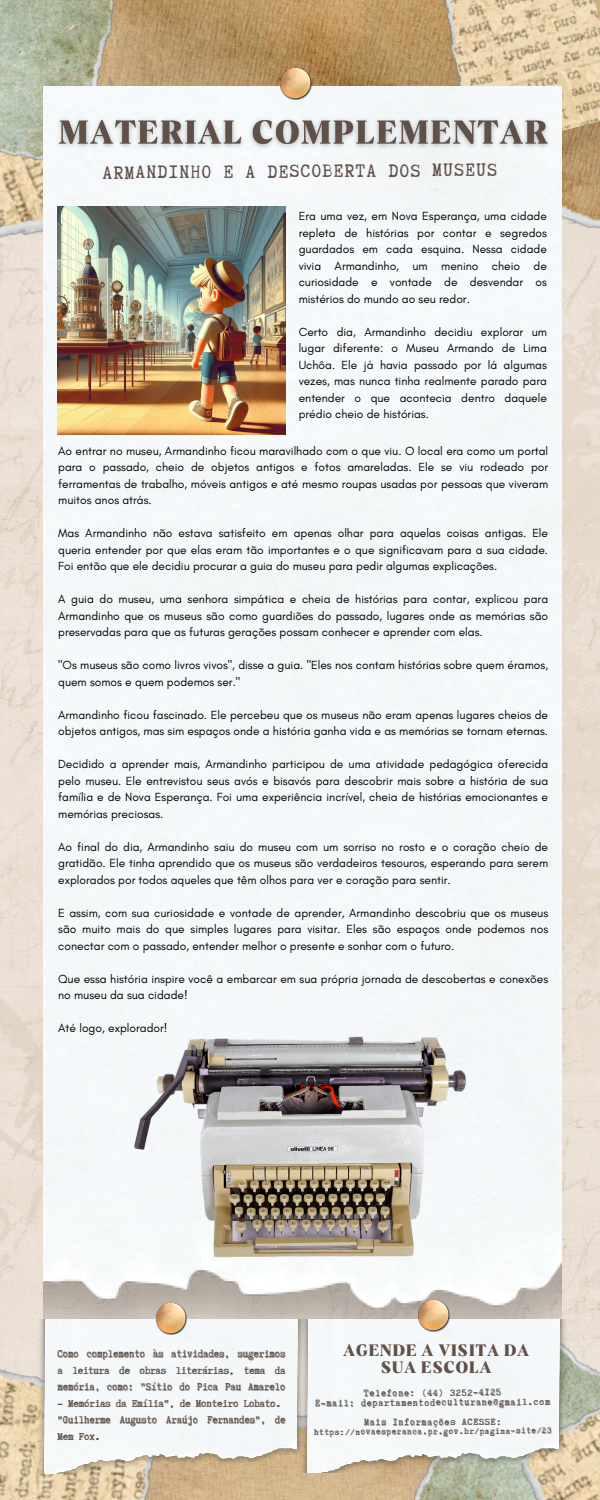
<style>
.page{position:relative;width:600px;height:1500px;background:#fff}
.page>*{position:absolute;margin:0;border:0;box-sizing:border-box;transform-origin:0 0}
.t1{font:21.4px "Truetypewriter Polygl OTT";letter-spacing:.065em;color:#605048}
.t2{font:17px/16.5px "Carelia Upright";letter-spacing:.025em;color:#605048;text-align:center}
.t3{font:12px/16.5px "Glacial Indifference";color:#000;text-align:justify}
.t4{font:12px "Truetypewriter Polygl OTT";color:#605048}
.t5{font:10.8px "Truetypewriter Polygl OTT";letter-spacing:.08em;color:#605048}
.t6{font:9.7px "Truetypewriter Polygl OTT";letter-spacing:.08em;color:#605048}
</style>
<div class="page">
<img style="left:0;top:278px;width:600px;height:1064px">
<img style="left:7px;top:0;width:593px;height:278px">
<img style="left:412px;top:0;width:188px;height:155px">
<img style="left:0;top:0;width:144px;height:178px">
<div style="left:44px;top:86px;width:517px;height:1233px;background:#f5f8fa"></div>
<img style="left:280px;top:67px;width:32px;height:31px">
<img style="left:163px;top:1473px;width:220px;height:27px">
<img style="left:383px;top:1303px;width:217px;height:197px">
<img style="left:0;top:1342px;width:163px;height:158px">
<img style="left:490px;top:1357px;width:110px;height:143px">
<img style="left:129px;top:1011px;width:342px;height:272px">
<img style="left:57px;top:206px;width:228px;height:228px">
<img style="left:51px;top:98px;width:506px;height:76px">
<img style="left:307px;top:1319px;width:262px;height:154px">
<img style="left:36px;top:1319px;width:271px;height:155px">
<img style="left:417px;top:1299px;width:33px;height:34px">
<img style="left:155px;top:1302px;width:33px;height:34px">
<p class="t1" style="left:103px;top:160px;width:396px">ARMANDINHO E A DESCOBERTA DOS MUSEUS</p>
<p class="t3" style="left:299px;top:208px;width:250px">Era uma vez, em Nova Esperança, uma cidade repleta de histórias por contar e segredos guardados em cada esquina. Nessa cidade vivia Armandinho, um menino cheio de curiosidade e vontade de desvendar os mistérios do mundo ao seu redor.</p>
<p class="t3" style="left:299px;top:323px;width:250px">Certo dia, Armandinho decidiu explorar um lugar diferente: o Museu Armando de Lima Uchôa. Ele já havia passado por lá algumas vezes, mas nunca tinha realmente parado para entender o que acontecia dentro daquele prédio cheio de histórias.</p>
<h4 class="t3" style="left:58px;top:442px;width:492px">Ao entrar no museu, Armandinho ficou maravilhado com o que viu. O local era como um portal para o passado, cheio de objetos antigos e fotos amareladas. Ele se viu rodeado por ferramentas de trabalho, móveis antigos e até mesmo roupas usadas por pessoas que viveram muitos anos atrás.</h4>
<h4 class="t3" style="left:58px;top:525px;width:492px">Mas Armandinho não estava satisfeito em apenas olhar para aquelas coisas antigas. Ele queria entender por que elas eram tão importantes e o que significavam para a sua cidade.<br>Foi então que ele decidiu procurar a guia do museu para pedir algumas explicações.</h4>
<h4 class="t3" style="left:58px;top:591px;width:492px">A guia do museu, uma senhora simpática e cheia de histórias para contar, explicou para Armandinho que os museus são como guardiões do passado, lugares onde as memórias são preservadas para que as futuras gerações possam conhecer e aprender com elas.</h4>
<h4 class="t3" style="left:58px;top:657px;width:492px">"Os museus são como livros vivos", disse a guia. "Eles nos contam histórias sobre quem éramos, quem somos e quem podemos ser."</h4>
<h4 class="t3" style="left:58px;top:706px;width:491px">Armandinho ficou fascinado. Ele percebeu que os museus não eram apenas lugares cheios de objetos antigos, mas sim espaços onde a história ganha vida e as memórias se tornam eternas.</h4>
<h4 class="t3" style="left:58px;top:756px;width:492px">Decidido a aprender mais, Armandinho participou de uma atividade pedagógica oferecida pelo museu. Ele entrevistou seus avós e bisavós para descobrir mais sobre a história de sua família e de Nova Esperança. Foi uma experiência incrível, cheia de histórias emocionantes e memórias preciosas.</h4>
<h4 class="t3" style="left:58px;top:838px;width:492px">Ao final do dia, Armandinho saiu do museu com um sorriso no rosto e o coração cheio de gratidão. Ele tinha aprendido que os museus são verdadeiros tesouros, esperando para serem explorados por todos aqueles que têm olhos para ver e coração para sentir.</h4>
<h4 class="t3" style="left:58px;top:904px;width:492px">E assim, com sua curiosidade e vontade de aprender, Armandinho descobriu que os museus são muito mais do que simples lugares para visitar. Eles são espaços onde podemos nos conectar com o passado, entender melhor o presente e sonhar com o futuro.</h4>
<h4 class="t3" style="left:58px;top:970px;width:491px">Que essa história inspire você a embarcar em sua própria jornada de descobertas e conexões no museu da sua cidade!</h4>
<h4 class="t3" style="left:58px;top:1020px;width:111px">Até logo, explorador!</h4>
<p class="t4" style="left:57px;top:1347px;width:230px">Como complemento às atividades, sugerimos</p>
<p class="t4" style="left:57px;top:1364px;width:229px">a leitura de obras literárias, tema da</p>
<h4 class="t4" style="left:57px;top:1380px;width:230px">memória, como: "Sítio do Pica Pau Amarelo</h4>
<p class="t4" style="left:57px;top:1397px;width:225px">- Memórias da Emília", de Monteiro Lobato.</p>
<h3 class="t4" style="left:57px;top:1413px;width:230px">"Guilherme Augusto Araújo Fernandes", de</h3>
<h4 class="t4" style="left:57px;top:1430px;width:44px">Mem Fox.</h4>
<p class="t2" style="left:343px;top:1342px;width:188px">AGENDE A VISITA DA<br>SUA ESCOLA</p>
<p class="t5" style="left:364px;top:1387px;width:139px">Telefone: (44) 3252-4125</p>
<p class="t5" style="left:315px;top:1397px;width:236px">E-mail: departamentodeculturane@gmail.com</p>
<p class="t5" style="left:364px;top:1416px;width:139px">Mais Informações ACESSE:</p>
<p class="t6" style="left:314px;top:1426px;width:239px">https://novaesperanca.pr.gov.br/pagina-site/23</p>
</div>
